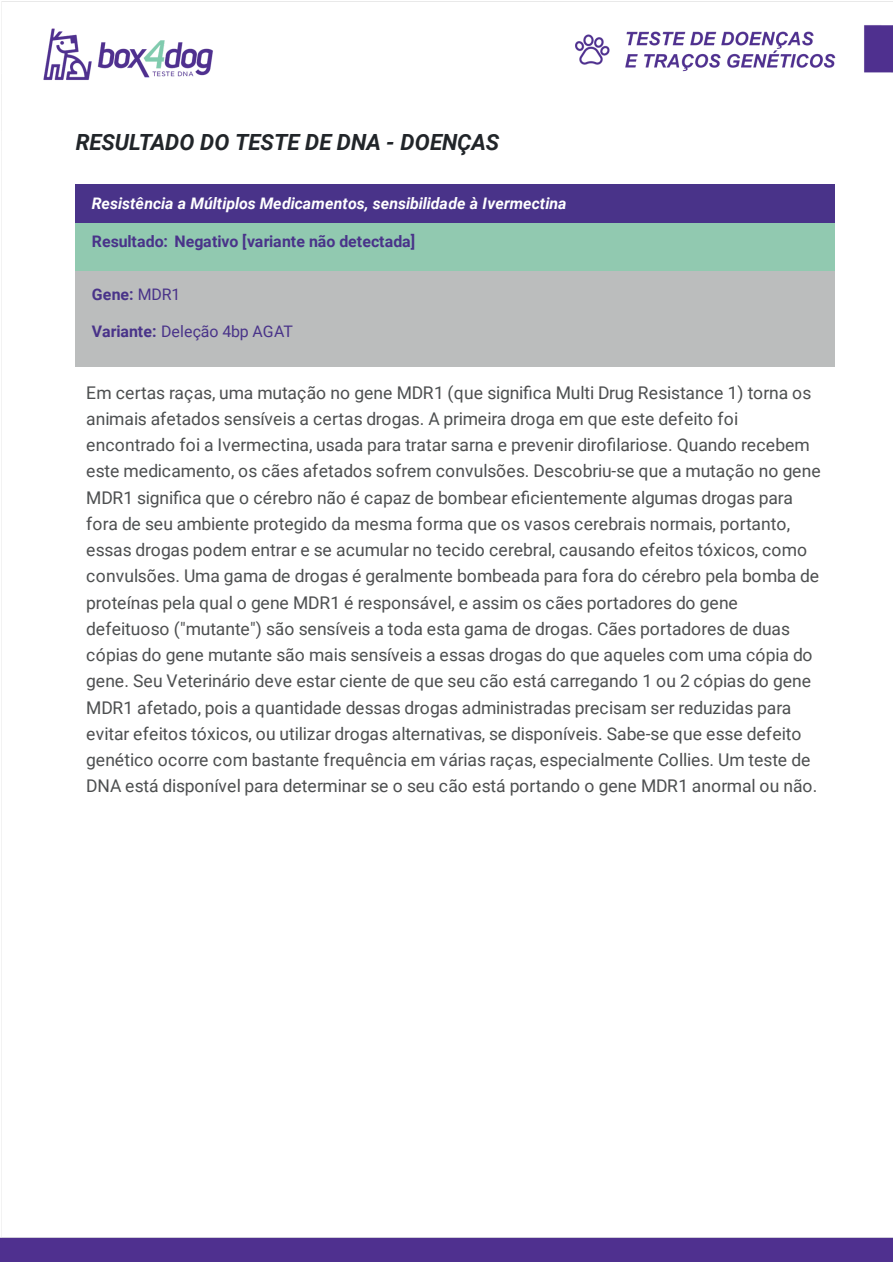
<style>
.page{position:relative;width:893px;height:1263px;background:#fff}
.page>*{position:absolute;margin:0;border:0;box-sizing:border-box;transform-origin:0 0}
.t1{font:italic 700 22.2px "Roboto";color:#212529}
.t2{font:17.55px/26.2px "Roboto";letter-spacing:-.005em;color:#4d4f50}
.t3{font:italic 700 15.9px "Roboto";color:#fff}
.t4{font:700 15.9px "Roboto";letter-spacing:.01em;color:#493389}
.t5{font:15.9px "Roboto";color:#493389}
.s1{font-weight:400}
.s2{font-weight:700}
</style>
<div class="page">
<img style="left:0;top:1px;width:892px;height:1260px">
<div style="left:76px;top:184px;width:758px;height:40px;background:#493389"></div>
<div style="left:76px;top:224px;width:758px;height:47px;background:#91c9b0"></div>
<div style="left:76px;top:271px;width:758px;height:96px;background:#bbbdbd"></div>
<p class="t1" style="left:76px;top:130px;width:425px">RESULTADO DO TESTE DE DNA - DOENÇAS</p>
<p class="t3" style="left:92px;top:194px;width:476px">Resistência a Múltiplos Medicamentos, sensibilidade à Ivermectina</p>
<p class="t4" style="left:92px;top:232px;width:325px">Resultado: Negativo [variante não detectada]</p>
<p class="t4" style="left:92px;top:285px;width:90px">Gene: <span class="s1">MDR1</span></p>
<p class="t5" style="left:92px;top:322px;width:203px"><span class="s2">Variante:</span> Deleção 4bp AGAT</p>
<p class="t2" style="left:86px;top:379px;width:735px">Em certas raças, uma mutação no gene MDR1 (que significa Multi Drug Resistance 1) torna os animais afetados sensíveis a certas drogas. A primeira droga em que este defeito foi encontrado foi a Ivermectina, usada para tratar sarna e prevenir dirofilariose. Quando recebem este medicamento, os cães afetados sofrem convulsões. Descobriu-se que a mutação no gene MDR1 significa que o cérebro não é capaz de bombear eficientemente algumas drogas para fora de seu ambiente protegido da mesma forma que os vasos cerebrais normais, portanto, essas drogas podem entrar e se acumular no tecido cerebral, causando efeitos tóxicos, como convulsões. Uma gama de drogas é geralmente bombeada para fora do cérebro pela bomba de proteínas pela qual o gene MDR1 é responsável, e assim os cães portadores do gene defeituoso ("mutante") são sensíveis a toda esta gama de drogas. Cães portadores de duas cópias do gene mutante são mais sensíveis a essas drogas do que aqueles com uma cópia do gene. Seu Veterinário deve estar ciente de que seu cão está carregando 1 ou 2 cópias do gene MDR1 afetado, pois a quantidade dessas drogas administradas precisam ser reduzidas para evitar efeitos tóxicos, ou utilizar drogas alternativas, se disponíveis. Sabe-se que esse defeito genético ocorre com bastante frequência em várias raças, especialmente Collies. Um teste de DNA está disponível para determinar se o seu cão está portando o gene MDR1 anormal ou não.</p>
</div>
